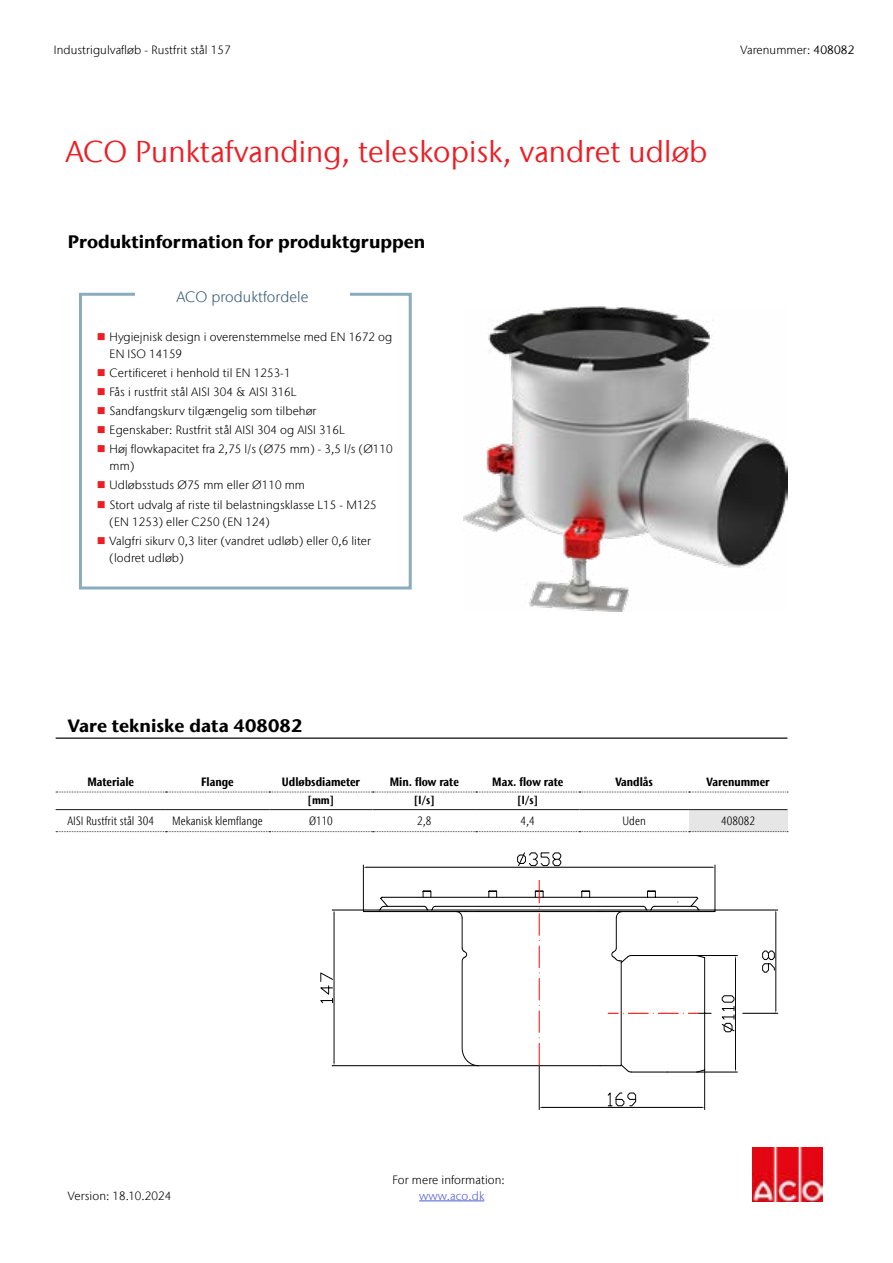
<style>
.page{position:relative;width:893px;height:1263px;background:#fff}
.page>*{position:absolute;margin:0;border:0;box-sizing:border-box;transform-origin:0 0}
.t1{font:30px "Stone Sans IIITC Com";letter-spacing:.005em;color:#ed1d24}
.t2{font:700 18px "Stone Sans IIITC Com";color:#000}
.t3{font:300 15px "Stone Sans IIITC Com";letter-spacing:.005em;color:#345975}
.t4{font:300 12px/17px "Stone Sans IIITC Com";letter-spacing:.005em;color:#000}
.t5{font:700 condensed 12px "Stone Sans IIITC Com";color:#000}
.t6{font:300 condensed 12px "Stone Sans IIITC Com";color:#000}
.t7{font:300 12px "Stone Sans IIITC Com";letter-spacing:.005em;color:#4f5cd6}
.t8{font:700 condensed 11.25px "Stone Sans IIITC Com";color:#000}
.s1{color:#ed1d24}
.s2{font-weight:400}
</style>
<div class="page">
<div style="left:79px;top:293px;width:333px;height:296px;border:3px solid #8aacbd"></div>
<div style="left:135px;top:271px;width:215px;height:50px;background:#fff"></div>
<img style="left:463px;top:306px;width:324px;height:305px">
<div style="left:689px;top:809px;width:98px;height:23px;background:#e6e6e6"></div>
<svg style="left:56px;top:792px;width:732px;height:1px"></svg>
<svg style="left:56px;top:831px;width:732px;height:1px"></svg>
<hr style="left:56px;top:809px;width:110px;height:1px;background:#333">
<hr style="left:166px;top:809px;width:103px;height:1px;background:#333">
<hr style="left:269px;top:809px;width:104px;height:1px;background:#333">
<hr style="left:373px;top:809px;width:103px;height:1px;background:#333">
<hr style="left:476px;top:809px;width:103px;height:1px;background:#333">
<hr style="left:579px;top:809px;width:110px;height:1px;background:#333">
<hr style="left:689px;top:809px;width:98px;height:1px;background:#333">
<hr style="left:56px;top:737px;width:731px;height:2px;background:#333">
<img style="left:752px;top:1148px;width:70px;height:53px">
<hr style="left:419px;top:1200px;width:65px;height:1px;background:#4f5cd6">
<hr style="left:743px;top:1013px;width:31px;height:1px;background:#000">
<hr style="left:332px;top:1065px;width:146px;height:1px;background:#000">
<hr style="left:332px;top:910px;width:31px;height:1px;background:#000">
<hr style="left:334px;top:913px;width:1px;height:149px;background:#000">
<svg style="left:320px;top:972px;width:13px;height:31px"></svg>
<hr style="left:715px;top:865px;width:1px;height:45px;background:#000">
<hr style="left:363px;top:865px;width:1px;height:45px;background:#000">
<hr style="left:366px;top:867px;width:346px;height:1px;background:#000">
<svg style="left:517px;top:852px;width:44px;height:14px"></svg>
<hr style="left:696px;top:1072px;width:41px;height:1px;background:#000">
<hr style="left:696px;top:955px;width:41px;height:1px;background:#000">
<hr style="left:715px;top:910px;width:63px;height:1px;background:#000">
<hr style="left:776px;top:913px;width:1px;height:97px;background:#000">
<svg style="left:774px;top:1010px;width:4px;height:4px"></svg>
<svg style="left:762px;top:950px;width:13px;height:23px"></svg>
<hr style="left:704px;top:1070px;width:1px;height:39px;background:#000">
<hr style="left:539px;top:1066px;width:1px;height:43px;background:#000">
<hr style="left:542px;top:1107px;width:160px;height:1px;background:#000">
<svg style="left:607px;top:1092px;width:29px;height:14px"></svg>
<svg style="left:363px;top:880px;width:373px;height:193px"></svg>
<p class="t4" style="left:54px;top:42px;width:178px">Industrigulvafløb - Rustfrit stål 157</p>
<h1 class="t1" style="left:65px;top:133px;width:643px">ACO Punktafvanding, teleskopisk, vandret udløb</h1>
<h2 class="t2" style="left:68px;top:230px;width:359px">Produktinformation for produktgruppen</h2>
<p class="t3" style="left:177px;top:288px;width:134px">ACO produktfordele</p>
<p class="t4" style="left:110px;top:328px;width:284px;text-indent:-13px"><span class="s1">■</span> Hygiejnisk design i overenstemmelse med EN 1672 og<br>EN ISO 14159</p>
<p class="t4" style="left:97px;top:364px;width:195px"><span class="s1">■</span> Certificeret i henhold til EN 1253-1</p>
<p class="t4" style="left:97px;top:383px;width:201px"><span class="s1">■</span> Fås i rustfrit stål AISI 304 &amp; AISI 316L</p>
<p class="t4" style="left:97px;top:402px;width:221px"><span class="s1">■</span> Sandfangskurv tilgængelig som tilbehør</p>
<p class="t4" style="left:97px;top:421px;width:249px"><span class="s1">■</span> Egenskaber: Rustfrit stål AISI 304 og AISI 316L</p>
<p class="t4" style="left:110px;top:441px;width:285px;text-indent:-13px"><span class="s1">■</span> Høj flowkapacitet fra 2,75 l/s (Ø75 mm) - 3,5 l/s (Ø110 mm)</p>
<p class="t4" style="left:97px;top:477px;width:210px"><span class="s1">■</span> Udløbsstuds Ø75 mm eller Ø110 mm</p>
<p class="t4" style="left:110px;top:496px;width:269px;text-indent:-13px"><span class="s1">■</span> Stort udvalg af riste til belastningsklasse L15 - M125 (EN 1253) eller C250 (EN 124)</p>
<p class="t4" style="left:110px;top:532px;width:263px;text-indent:-13px"><span class="s1">■</span> Valgfri sikurv 0,3 liter (vandret udløb) eller 0,6 liter (lodret udløb)</p>
<p class="t4" style="left:740px;top:42px;width:115px">Varenummer: <span class="s2">408082</span></p>
<h2 class="t2" style="left:68px;top:714px;width:236px">Vare tekniske data 408082</h2>
<p class="t5" style="left:87px;top:774px;width:48px">Materiale</p>
<p class="t5" style="left:201px;top:774px;width:34px">Flange</p>
<p class="t5" style="left:282px;top:774px;width:80px">Udløbsdiameter</p>
<p class="t5" style="left:390px;top:774px;width:71px">Min. flow rate</p>
<p class="t5" style="left:492px;top:774px;width:73px">Max. flow rate</p>
<p class="t5" style="left:615px;top:774px;width:39px">Vandlås</p>
<p class="t5" style="left:707px;top:774px;width:65px">Varenummer</p>
<p class="t8" style="left:308px;top:793px;width:28px">[mm]</p>
<p class="t8" style="left:414px;top:793px;width:22px">[l/s]</p>
<p class="t8" style="left:517px;top:793px;width:22px">[l/s]</p>
<p class="t6" style="left:68px;top:814px;width:88px">AISI Rustfrit stål 304</p>
<p class="t6" style="left:172px;top:814px;width:92px">Mekanisk klemflange</p>
<p class="t6" style="left:309px;top:814px;width:25px">Ø110</p>
<p class="t6" style="left:417px;top:814px;width:16px">2,8</p>
<p class="t6" style="left:521px;top:814px;width:16px">4,4</p>
<p class="t6" style="left:622px;top:814px;width:25px">Uden</p>
<p class="t6" style="left:721px;top:814px;width:35px">408082</p>
<p class="t4" style="left:68px;top:1187px;width:105px">Version: 18.10.2024</p>
<p class="t4" style="left:392px;top:1171px;width:114px">For mere information:</p>
<p class="t7" style="left:419px;top:1188px;width:67px">www.aco.dk</p>
</div>
